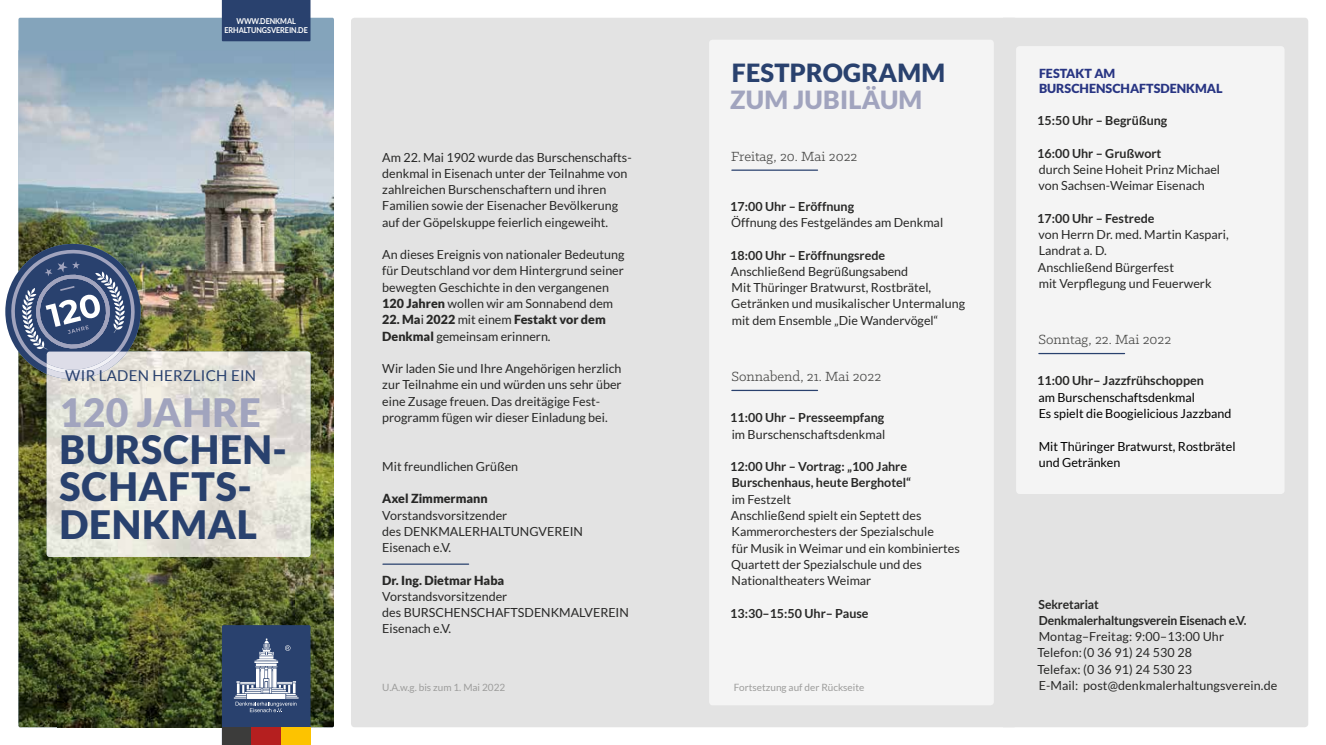
<style>
.page{position:relative;width:1326px;height:745px;background:#fff}
.page>*{position:absolute;margin:0;border:0;box-sizing:border-box;transform-origin:0 0}
.t1{font:900 39.12px/37.2px "Lato";letter-spacing:.02em;color:#29416e}
.t2{font:900 39.12px "Lato";letter-spacing:.01em;color:#a1a4be}
.t3{font:900 25px "Lato";letter-spacing:.01em;color:#29416e}
.t4{font:900 25px "Lato";letter-spacing:.01em;color:#a1a4be}
.t5{font:15px "Klinic Slab";color:#4a4a49}
.t6{font:15px "Lato";letter-spacing:.02em;color:#29416e}
.t7{font:12.5px/16.2px "Lato";color:#282827}
.t8{font:700 12.5px/16.2px "Lato";color:#282827}
.t9{font:12.5px/16.2px "Lato";color:#000}
.t10{font:900 12.5px/16.2px "Lato";color:#282827}
.t11{font:900 12.5px/14.4px "Lato";color:#283583}
.t12{font:10px "Lato";color:#9d9d9c}
.t13{font:700 8.12px/8.8px "Lato";letter-spacing:-.01em;color:#fff;text-align:center;scale:.9 1}
.s1{font-weight:900}
.s2{font-weight:400}
</style>
<div class="page">
<div style="left:351px;top:18px;width:666px;height:708px;background:#e3e3e3;border-radius:4px"></div>
<div style="left:709px;top:40px;width:284px;height:664px;background:#f4f4f4;border-radius:4px"></div>
<hr style="left:731px;top:169px;width:86px;height:2px;background:#29416e">
<hr style="left:731px;top:389px;width:86px;height:2px;background:#29416e">
<hr style="left:383px;top:563px;width:85px;height:1px;background:#29416e">
<div style="left:1015px;top:18px;width:292px;height:708px;background:#e3e3e3"></div>
<div style="left:1015px;top:46px;width:269px;height:447px;background:#f4f4f4;border-radius:4px"></div>
<hr style="left:1038px;top:353px;width:86px;height:1px;background:#29416e">
<div style="left:18px;top:18px;width:316px;height:708px;background:#84a4bb;border-radius:2px"></div>
<img style="left:18px;top:50px;width:276px;height:211px">
<img style="left:294px;top:79px;width:40px;height:647px">
<img style="left:141px;top:261px;width:154px;height:90px">
<img style="left:18px;top:379px;width:40px;height:347px">
<img style="left:58px;top:556px;width:237px;height:170px">
<svg style="left:222px;top:624px;width:88px;height:102px;background:#485d82"></svg>
<div style="left:222px;top:726px;width:29px;height:18px;background:#3c3c3b"></div>
<div style="left:251px;top:726px;width:30px;height:18px;background:#b51f1f"></div>
<div style="left:281px;top:726px;width:29px;height:18px;background:#fdc300"></div>
<div style="left:222px;top:0;width:88px;height:41px;background:#29416e"></div>
<img style="left:47px;top:351px;width:263px;height:205px">
<svg style="left:5px;top:243px;width:136px;height:136px;background:#728096"></svg>
<p class="t13" style="left:224px;top:17px;width:94px">WWW.DENKMAL<br>ERHALTUNGSVEREIN.DE</p>
<p class="t6" style="left:65px;top:367px;width:192px">WIR LADEN HERZLICH EIN</p>
<h1 class="t2" style="left:60px;top:389px;width:203px">120 JAHRE</h1>
<h1 class="t1" style="left:60px;top:430px;width:229px">BURSCHEN-<br>SCHAFTS-<br>DENKMAL</h1>
<p class="t7" style="left:382px;top:149px;width:251px">Am 22. Mai 1902 wurde das Burschenschafts&shy;denkmal in Eisenach unter der Teilnahme von zahlreichen Burschenschaftern und ihren Familien sowie der Eisenacher Bevölkerung auf der Göpelskuppe feierlich eingeweiht.</p>
<p class="t7" style="left:382px;top:246px;width:244px">An dieses Ereignis von nationaler Bedeutung für Deutschland vor dem Hintergrund seiner bewegten Geschichte in den vergangenen <span class="s1">120 Jahren</span> wollen wir am Sonnabend dem</p>
<p class="t10" style="left:382px;top:311px;width:225px">22. Ma<span class="s2">i</span> 2022 <span class="s2">mit einem</span> Festakt vor dem<br>Denkmal <span class="s2">gemeinsam erinnern.</span></p>
<p class="t7" style="left:382px;top:360px;width:241px">Wir laden Sie und Ihre Angehörigen herzlich zur Teilnahme ein und würden uns sehr über eine Zusage freuen. Das dreitägige Fest&shy;programm fügen wir dieser Einladung bei.</p>
<p class="t7" style="left:382px;top:457px;width:137px">Mit freundlichen Grüßen</p>
<p class="t10" style="left:382px;top:490px;width:107px">Axel Zimmermann</p>
<p class="t7" style="left:382px;top:506px;width:202px">Vorstandsvorsitzender<br>des DENKMALERHALTUNGVEREIN<br>Eisenach e.V.</p>
<p class="t10" style="left:382px;top:571px;width:123px">Dr. Ing. Dietmar Haba</p>
<p class="t7" style="left:382px;top:587px;width:248px">Vorstandsvorsitzender<br>des BURSCHENSCHAFTSDENKMALVEREIN<br>Eisenach e.V.</p>
<h2 class="t3" style="left:731px;top:58px;width:215px">FESTPROGRAMM</h2>
<h2 class="t4" style="left:730px;top:86px;width:194px">ZUM JUBILÄUM</h2>
<p class="t5" style="left:731px;top:146px;width:128px">Freitag, 20. Mai 2022</p>
<p class="t8" style="left:730px;top:198px;width:125px">17:00 Uhr – Eröffnung</p>
<p class="t7" style="left:731px;top:214px;width:213px">Öffnung des Festgeländes am Denkmal</p>
<p class="t8" style="left:730px;top:246px;width:156px">18:00 Uhr – Eröffnungsrede</p>
<p class="t7" style="left:730px;top:263px;width:236px">Anschließend Begrüßungsabend<br>Mit Thüringer Bratwurst, Rostbrätel, Getränken und musikalischer Untermalung mit dem Ensemble „Die Wandervögel“</p>
<p class="t5" style="left:731px;top:366px;width:151px">Sonnabend, 21. Mai 2022</p>
<p class="t8" style="left:730px;top:409px;width:155px">11:00 Uhr – Presseempfang</p>
<p class="t7" style="left:731px;top:425px;width:155px">im Burschenschaftsdenkmal</p>
<p class="t8" style="left:730px;top:458px;width:182px">12:00 Uhr – Vortrag: „100 Jahre<br>Burschenhaus, heute Berghotel“</p>
<p class="t7" style="left:730px;top:490px;width:230px">im Festzelt<br>Anschließend spielt ein Septett des<br>Kammerorchesters der Spezialschule<br>für Musik in Weimar und ein kombiniertes<br>Quartett der Spezialschule und des<br>Nationaltheaters Weimar</p>
<p class="t8" style="left:730px;top:604px;width:140px">13:30–15:50 Uhr– Pause</p>
<p class="t12" style="left:382px;top:681px;width:124px">U.A.w.g. bis zum 1. Mai 2022</p>
<p class="t12" style="left:733px;top:681px;width:132px">Fortsetzung auf der Rückseite</p>
<p class="t11" style="left:1038px;top:66px;width:185px">FESTAKT AM<br>BURSCHENSCHAFTSDENKMAL</p>
<p class="t8" style="left:1037px;top:112px;width:132px">15:50 Uhr – Begrüßung</p>
<p class="t8" style="left:1037px;top:145px;width:126px">16:00 Uhr – Grußwort</p>
<p class="t7" style="left:1038px;top:161px;width:183px">durch Seine Hoheit Prinz Michael von Sachsen-Weimar Eisenach</p>
<p class="t8" style="left:1037px;top:210px;width:119px">17:00 Uhr – Festrede</p>
<p class="t7" style="left:1037px;top:226px;width:192px">von Herrn Dr. med. Martin Kaspari,<br>Landrat a. D.<br>Anschließend Bürgerfest<br>mit Verpflegung und Feuerwerk</p>
<p class="t5" style="left:1038px;top:330px;width:134px">Sonntag, 22. Mai 2022</p>
<p class="t8" style="left:1037px;top:372px;width:168px">11:00 Uhr– Jazzfrühschoppen</p>
<p class="t9" style="left:1038px;top:389px;width:194px">am Burschenschaftsdenkmal<br>Es spielt die Boogielicious Jazzband</p>
<p class="t9" style="left:1038px;top:437px;width:198px">Mit Thüringer Bratwurst, Rostbrätel und Getränken</p>
<p class="t8" style="left:1038px;top:595px;width:209px">Sekretariat<br>Denkmalerhaltungsverein Eisenach e.V.</p>
<p class="t7" style="left:1037px;top:628px;width:241px">Montag–Freitag: 9:00–13:00 Uhr<br>Telefon: (0 36 91) 24 530 28<br>Telefax: (0 36 91) 24 530 23<br>E-Mail: post@denkmalerhaltungsverein.de</p>
</div>
